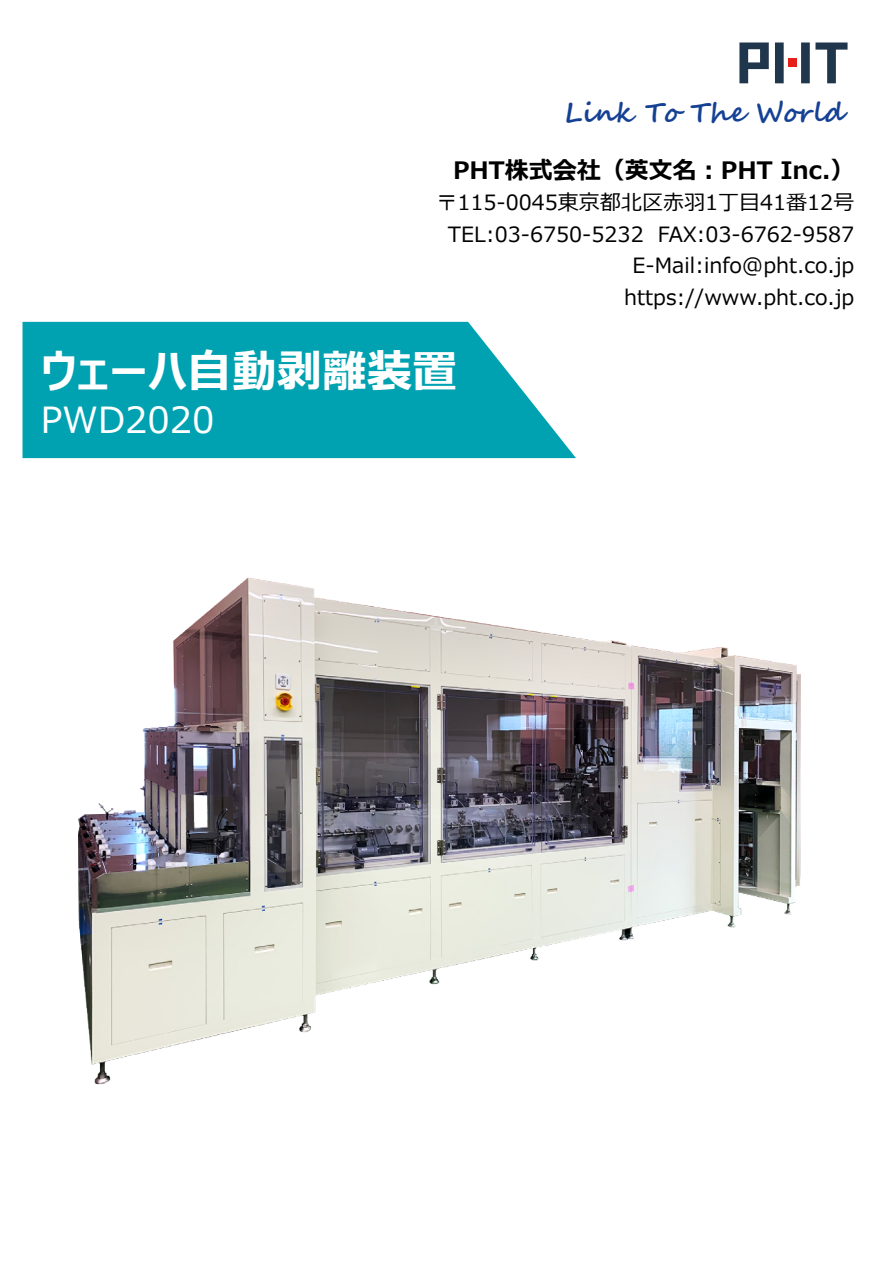
<style>
.page{position:relative;width:893px;height:1263px;background:#fff}
.page>*{position:absolute;margin:0;border:0;box-sizing:border-box;transform-origin:0 0}
.t1{font:700 45px "Meiryo UI";color:#fff}
.t2{font:36px "Meiryo UI";color:#fff}
.t3{font:700 27px "Segoe Script";color:#154194}
.t4{font:700 24px "Meiryo UI";color:#000}
.t5{font:21px/31.5px "Meiryo UI";color:#000;text-align:right}
</style>
<div class="page">
<svg style="left:22px;top:322px;width:554px;height:136px;background:#19abb8"></svg>
<svg style="left:739px;top:42px;width:29px;height:41px"></svg>
<svg style="left:775px;top:42px;width:34px;height:41px"></svg>
<svg style="left:815px;top:42px;width:32px;height:41px"></svg>
<div style="left:788px;top:59px;width:8px;height:8px;background:#e71f19"></div>
<img style="left:78px;top:577px;width:723px;height:508px">
<p class="t3" style="left:564px;top:91px;width:281px">Link To The World</p>
<p class="t4" style="left:453px;top:153px;width:403px">PHT株式会社（英文名︓PHT Inc.）</p>
<p class="t5" style="left:436px;top:188px;width:419px">〒115-0045東京都北区赤羽1丁目41番12号<br>TEL:03-6750-5232　FAX:03-6762-9587<br>E-Mail:info@pht.co.jp https://www.pht.co.jp</p>
<h1 class="t1" style="left:41px;top:340px;width:418px">ウェーハ自動剥離装置</h1>
<h2 class="t2" style="left:41px;top:395px;width:175px">PWD2020</h2>
</div>
